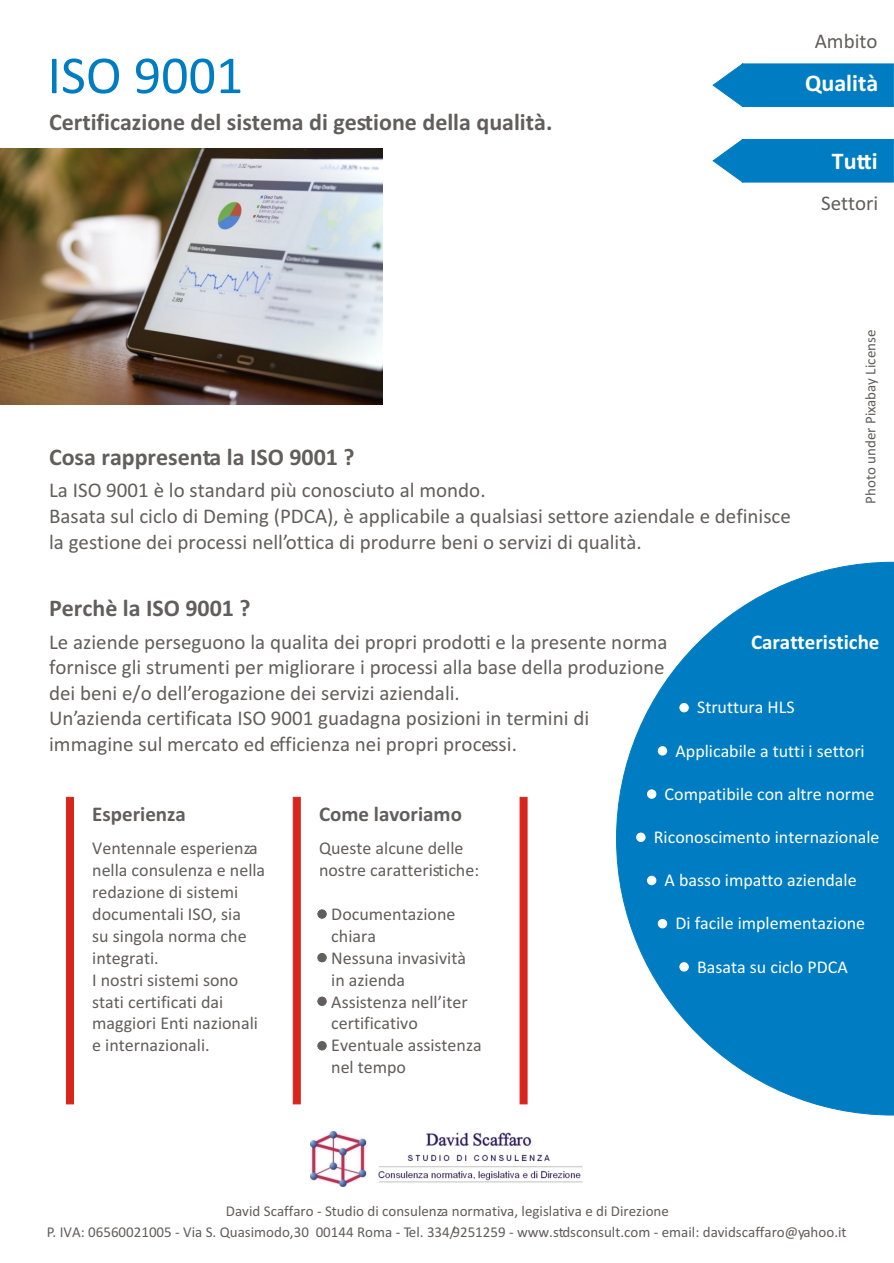
<style>
.page{position:relative;width:894px;height:1263px;background:#fff}
.page>*{position:absolute;margin:0;border:0;box-sizing:border-box;transform-origin:0 0}
.t1{font:54px "Calibri";color:#007dc2}
.t2{font:700 24px "Calibri";color:#615e5c}
.t3{font:700 24px "Calibri";color:#fff}
.t4{font:21px/25.7px "Calibri";color:#615e5c}
.t5{font:700 21px "Calibri";color:#615e5c}
.t6{font:700 21px "Calibri";color:#fff}
.t7{font:18px/21.9px "Calibri";color:#615e5c}
.t8{font:18px "Calibri";color:#fff}
.t9{font:15px/21.6px "Calibri";color:#615e5c;text-align:center}
</style>
<div class="page">
<img style="left:311px;top:1131px;width:271px;height:56px">
<svg style="left:616px;top:562px;width:278px;height:553px;fill:#007dc2"></svg>
<div style="left:66px;top:797px;width:8px;height:307px;background:#d9261c"></div>
<div style="left:293px;top:797px;width:7px;height:307px;background:#d9261c;border:1px solid #d9261c"></div>
<div style="left:520px;top:797px;width:7px;height:307px;background:#d9261c"></div>
<div style="left:318px;top:910px;width:8px;height:8px;background:#615e5c;border:1px solid #615e5c;border-radius:50%"></div>
<div style="left:318px;top:953px;width:8px;height:9px;background:#615e5c;border:1px solid #615e5c;border-radius:50%"></div>
<div style="left:318px;top:997px;width:8px;height:9px;background:#615e5c;border:1px solid #615e5c;border-radius:50%"></div>
<div style="left:318px;top:1041px;width:8px;height:9px;background:#615e5c;border:1px solid #615e5c;border-radius:50%"></div>
<div style="left:742px;top:64px;width:152px;height:43px;background:#007dc2"></div>
<svg style="left:713px;top:63px;width:30px;height:44px"></svg>
<div style="left:742px;top:139px;width:152px;height:43px;background:#007dc2"></div>
<svg style="left:713px;top:139px;width:30px;height:44px"></svg>
<img style="left:0;top:149px;width:383px;height:255px">
<div style="left:680px;top:703px;width:8px;height:9px;background:#fff;border:1px solid #fff;border-radius:50%"></div>
<div style="left:658px;top:747px;width:9px;height:8px;background:#fff;border:1px solid #fff;border-radius:50%"></div>
<div style="left:647px;top:790px;width:9px;height:8px;background:#fff;border:1px solid #fff;border-radius:50%"></div>
<div style="left:637px;top:833px;width:8px;height:9px;background:#fff;border:1px solid #fff;border-radius:50%"></div>
<div style="left:647px;top:876px;width:9px;height:9px;background:#fff;border:1px solid #fff;border-radius:50%"></div>
<div style="left:658px;top:919px;width:9px;height:9px;background:#fff;border:1px solid #fff;border-radius:50%"></div>
<div style="left:680px;top:963px;width:8px;height:8px;background:#fff;border:1px solid #fff;border-radius:50%"></div>
<h1 class="t1" style="left:47px;top:53px;width:197px">ISO 9001</h1>
<p class="t2" style="left:49px;top:112px;width:505px">Certificazione del sistema di gestione della qualità.</p>
<p class="t4" style="left:815px;top:30px;width:64px">Ambito</p>
<p class="t3" style="left:805px;top:73px;width:75px">Qualità</p>
<p class="t3" style="left:832px;top:151px;width:47px">Tutti</p>
<p class="t4" style="left:821px;top:192px;width:59px">Settori</p>
<p class="t2" style="left:49px;top:447px;width:307px">Cosa rappresenta la ISO 9001 ?</p>
<p class="t4" style="left:49px;top:479px;width:743px">La ISO 9001 è lo standard più conosciuto al mondo.<br>Basata sul ciclo di Deming (PDCA), è applicabile a qualsiasi settore aziendale e definisce la gestione dei processi nell’ottica di produrre beni o servizi di qualità.</p>
<p class="t9" style="left:861px;top:504px;width:175px;rotate:-90deg">Photo under Pixabay License</p>
<p class="t2" style="left:49px;top:598px;width:203px">Perchè la ISO 9001 ?</p>
<p class="t4" style="left:49px;top:630px;width:620px">Le aziende perseguono la qualita dei propri prodotti e la presente norma fornisce gli strumenti per migliorare i processi alla base della produzione dei beni e/o dell’erogazione dei servizi aziendali.<br>Un’azienda certificata ISO 9001 guadagna posizioni in termini di immagine sul mercato ed efficienza nei propri processi.</p>
<p class="t6" style="left:751px;top:633px;width:130px">Caratteristiche</p>
<p class="t8" style="left:697px;top:700px;width:99px">Struttura HLS</p>
<p class="t8" style="left:675px;top:743px;width:191px">Applicabile a tutti i settori</p>
<p class="t8" style="left:665px;top:786px;width:211px">Compatibile con altre norme</p>
<p class="t5" style="left:92px;top:806px;width:95px">Esperienza</p>
<p class="t7" style="left:92px;top:838px;width:174px">Ventennale esperienza nella consulenza e nella redazione di sistemi documentali ISO, sia<br>su singola norma che integrati.<br>I nostri sistemi sono stati certificati dai maggiori Enti nazionali e internazionali.</p>
<p class="t5" style="left:319px;top:806px;width:144px">Come lavoriamo</p>
<p class="t7" style="left:319px;top:838px;width:162px">Queste alcune delle nostre caratteristiche:</p>
<p class="t7" style="left:331px;top:904px;width:152px">Documentazione chiara<br>Nessuna invasività in azienda<br>Assistenza nell’iter certificativo<br>Eventuale assistenza nel tempo</p>
<p class="t8" style="left:654px;top:829px;width:227px">Riconoscimento internazionale</p>
<p class="t8" style="left:665px;top:873px;width:193px">A basso impatto aziendale</p>
<p class="t8" style="left:675px;top:916px;width:191px">Di facile implementazione</p>
<p class="t8" style="left:697px;top:959px;width:152px">Basata su ciclo PDCA</p>
<p class="t9" style="left:47px;top:1201px;width:801px">David Scaffaro - Studio di consulenza normativa, legislativa e di Direzione<br>P. IVA: 06560021005 - Via S. Quasimodo,30 00144 Roma - Tel. 334/9251259 - www.stdsconsult.com - email: davidscaffaro@yahoo.it</p>
</div>
